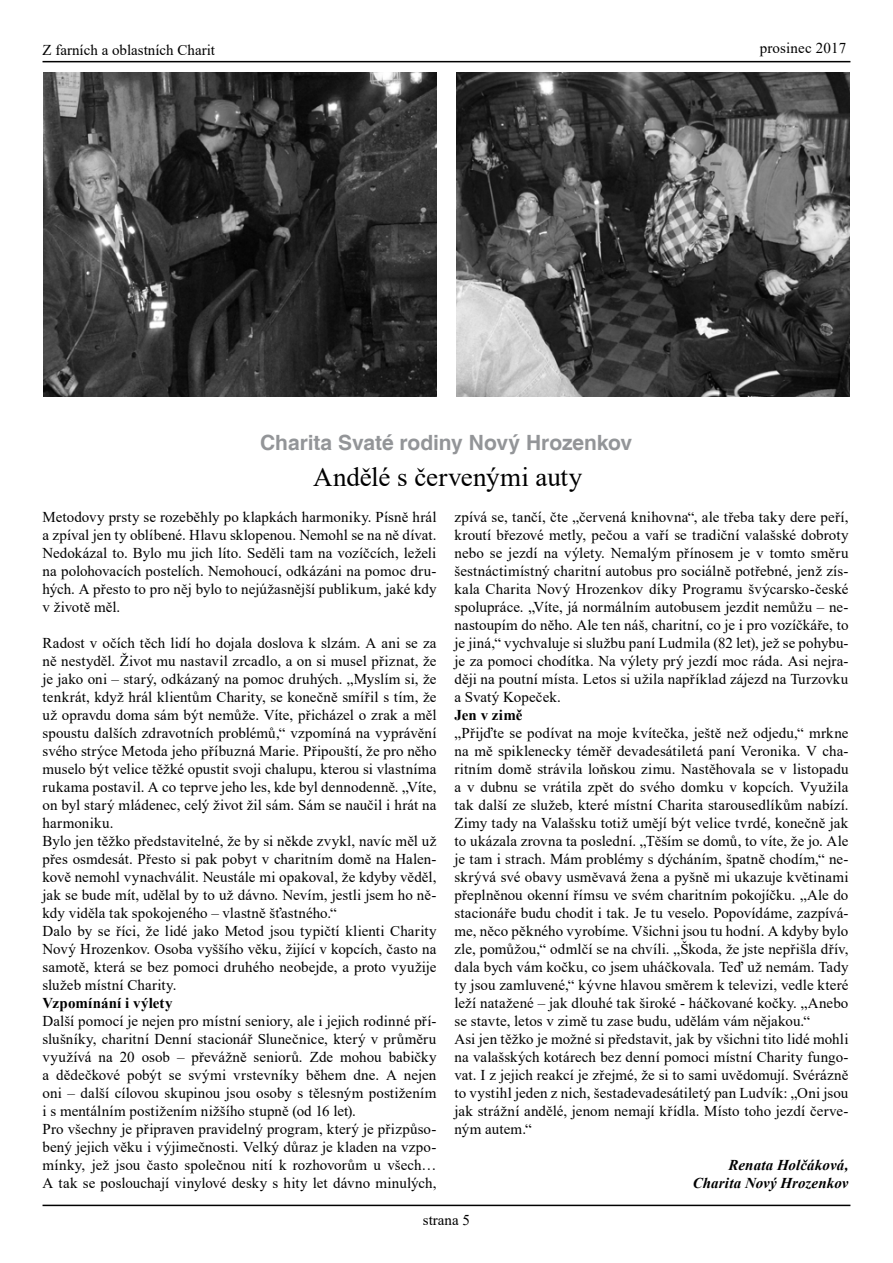
<style>
.page{position:relative;width:893px;height:1263px;background:#fff}
.page>*{position:absolute;margin:0;border:0;box-sizing:border-box;transform-origin:0 0}
.t1{font:27px "Times New Roman";letter-spacing:-.005em;color:#000}
.t2{font:700 21px "Helvetica";letter-spacing:-.005em;color:#939598}
.t3{font:15px/18px "Times New Roman";letter-spacing:.005em;color:#000}
.t4{font:italic 700 15px/18px "Times New Roman";letter-spacing:.005em;color:#000;text-align:right}
.t5{font:700 15px "Times New Roman";letter-spacing:.005em;color:#000}
</style>
<div class="page">
<hr style="left:43px;top:1205px;width:807px;height:1px;background:#000">
<hr style="left:43px;top:61px;width:807px;height:1px;background:#000">
<img style="left:456px;top:72px;width:394px;height:324px">
<img style="left:44px;top:72px;width:392px;height:324px">
<p class="t3" style="left:43px;top:41px;width:174px">Z farních a oblastních Charit</p>
<p class="t3" style="left:760px;top:38px;width:88px">prosinec 2017</p>
<h2 class="t2" style="left:260px;top:430px;width:374px">Charita Svaté rodiny Nový Hrozenkov</h2>
<h1 class="t1" style="left:313px;top:458px;width:271px">Andělé s červenými auty</h1>
<p class="t3" style="left:43px;top:508px;width:395px;text-align:justify">Metodovy prsty se rozeběhly po klapkách harmoniky. Písně hrál a zpíval jen ty oblíbené. Hlavu sklopenou. Nemohl se na ně dívat.<br>Nedokázal to. Bylo mu jich líto. Seděli tam na vozíčcích, leželi na polohovacích postelích. Nemohoucí, odkázáni na pomoc dru&shy;hých. A přesto to pro něj bylo to nejúžasnější publikum, jaké kdy v životě měl.</p>
<p class="t3" style="left:43px;top:634px;width:396px">Radost v očích těch lidí ho dojala doslova k slzám. A ani se za ně nestyděl. Život mu nastavil zrcadlo, a on si musel přiznat, že je jako oni – starý, odkázaný na pomoc druhých. „Myslím si, že tenkrát, když hrál klientům Charity, se konečně smířil s tím, že už opravdu doma sám být nemůže. Víte, přicházel o zrak a měl spoustu dalších zdravotních problémů,“ vzpomíná na vyprávění svého strýce Metoda jeho příbuzná Marie. Připouští, že pro něho muselo být velice těžké opustit svoji chalupu, kterou si vlastníma rukama postavil. A co teprve jeho les, kde byl dennodenně. „Víte, on byl starý mládenec, celý život žil sám. Sám se naučil i hrát na harmoniku.<br>Bylo jen těžko představitelné, že by si někde zvykl, navíc měl už přes osmdesát. Přesto si pak pobyt v charitním domě na Halen&shy;kově nemohl vynachválit. Neustále mi opakoval, že kdyby věděl, jak se bude mít, udělal by to už dávno. Nevím, jestli jsem ho ně&shy;kdy viděla tak spokojeného – vlastně šťastného.“<br>Dalo by se říci, že lidé jako Metod jsou typičtí klienti Charity Nový Hrozenkov. Osoba vyššího věku, žijící v kopcích, často na samotě, která se bez pomoci druhého neobejde, a proto využije služeb místní Charity.</p>
<p class="t5" style="left:43px;top:992px;width:132px">Vzpomínání i výlety</p>
<p class="t3" style="left:43px;top:1012px;width:395px">Další pomocí je nejen pro místní seniory, ale i jejich rodinné pří&shy;slušníky, charitní Denní stacionář Slunečnice, který v průměru využívá na 20 osob – převážně seniorů. Zde mohou babičky a dědečkové pobýt se svými vrstevníky během dne. A nejen oni – další cílovou skupinou jsou osoby s tělesným postižením i s mentálním postižením nižšího stupně (od 16 let).<br>Pro všechny je připraven pravidelný program, který je přizpůso&shy;bený jejich věku i výjimečnosti. Velký důraz je kladen na vzpo&shy;mínky, jež jsou často společnou nití k rozhovorům u všech… A tak se poslouchají vinylové desky s hity let dávno minulých,</p>
<p class="t3" style="left:454px;top:508px;width:395px;text-align:justify">zpívá se, tančí, čte „červená knihovna“, ale třeba taky dere peří, kroutí březové metly, pečou a vaří se tradiční valašské dobroty nebo se jezdí na výlety. Nemalým přínosem je v tomto směru šestnáctimístný charitní autobus pro sociálně potřebné, jenž zís&shy;kala Charita Nový Hrozenkov díky Programu švýcarsko-české spolupráce. „Víte, já normálním autobusem jezdit nemůžu – ne&shy;nastoupím do něho. Ale ten náš, charitní, co je i pro vozíčkáře, to je jiná,“ vychvaluje si službu paní Ludmila (82 let), jež se pohybu&shy;je za pomoci chodítka. Na výlety prý jezdí moc ráda. Asi nejra&shy;ději na poutní místa. Letos si užila například zájezd na Turzovku a Svatý Kopeček.</p>
<p class="t5" style="left:454px;top:704px;width:69px">Jen v zimě</p>
<p class="t3" style="left:454px;top:724px;width:396px">„Přijďte se podívat na moje kvítečka, ještě než odjedu,“ mrkne na mě spiklenecky téměř devadesátiletá paní Veronika. V cha&shy;ritním domě strávila loňskou zimu. Nastěhovala se v listopadu a v dubnu se vrátila zpět do svého domku v kopcích. Využila tak další ze služeb, které místní Charita starousedlíkům nabízí.<br>Zimy tady na Valašsku totiž umějí být velice tvrdé, konečně jak to ukázala zrovna ta poslední. „Těším se domů, to víte, že jo. Ale je tam i strach. Mám problémy s dýcháním, špatně chodím,“ ne&shy;skrývá své obavy usměvavá žena a pyšně mi ukazuje květinami přeplněnou okenní římsu ve svém charitním pokojíčku. „Ale do stacionáře budu chodit i tak. Je tu veselo. Popovídáme, zazpívá&shy;me, něco pěkného vyrobíme. Všichni jsou tu hodní. A kdyby bylo zle, pomůžou,“ odmlčí se na chvíli. „Škoda, že jste nepřišla dřív, dala bych vám kočku, co jsem uháčkovala. Teď už nemám. Tady ty jsou zamluvené,“ kývne hlavou směrem k televizi, vedle které leží natažené – jak dlouhé tak široké - háčkované kočky. „Anebo se stavte, letos v zimě tu zase budu, udělám vám nějakou.“<br>Asi jen těžko je možné si představit, jak by všichni tito lidé mohli na valašských kotárech bez denní pomoci místní Charity fungo&shy;vat. I z jejich reakcí je zřejmé, že si to sami uvědomují. Svérázně to vystihl jeden z nich, šestadevadesátiletý pan Ludvík: „Oni jsou jak strážní andělé, jenom nemají křídla. Místo toho jezdí červe&shy;ným autem.“</p>
<p class="t4" style="left:693px;top:1156px;width:157px">Renata Holčáková,<br>Charita Nový Hrozenkov</p>
<p class="t3" style="left:423px;top:1210px;width:49px">strana 5</p>
</div>
